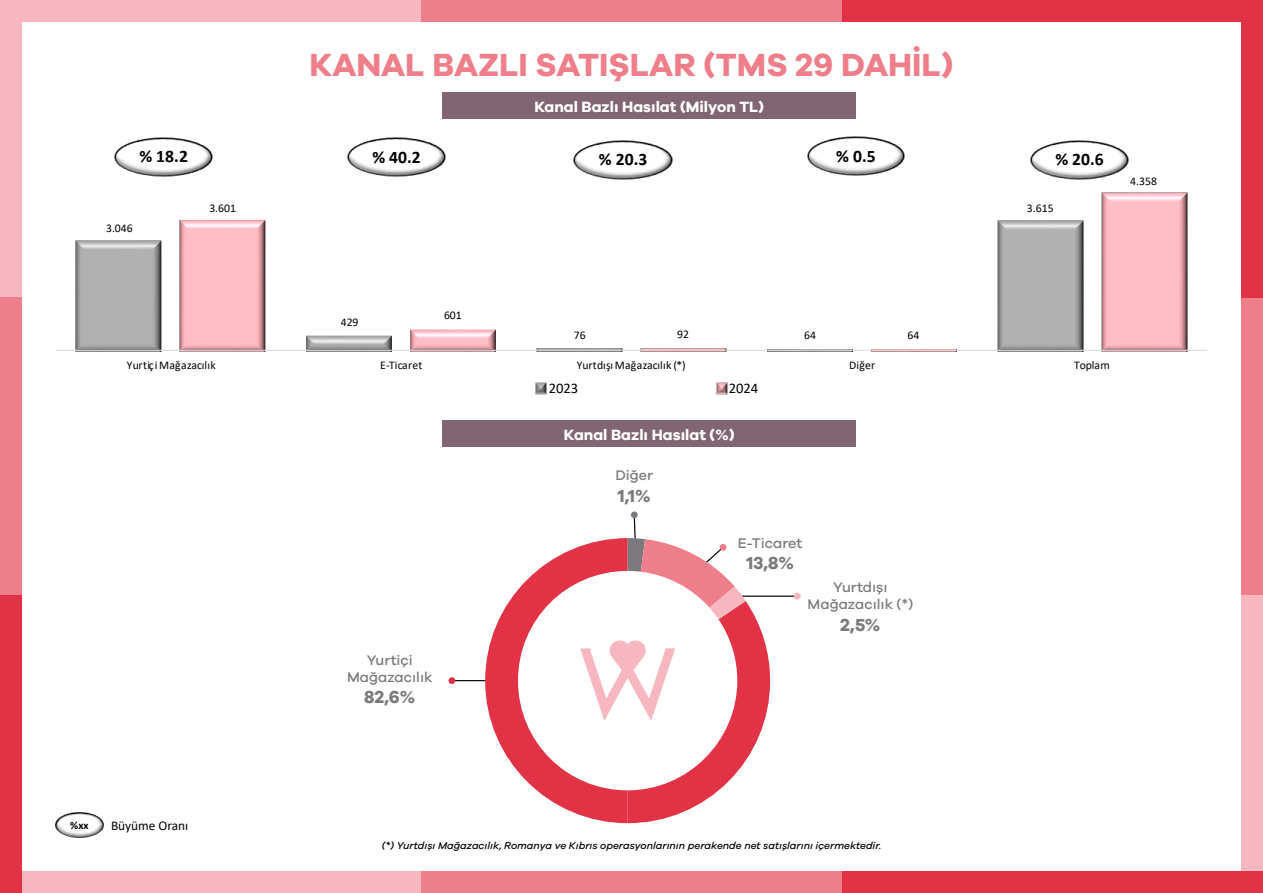
<style>
.page{position:relative;width:1263px;height:893px;background:#fff}
.page>*{position:absolute;margin:0;border:0;box-sizing:border-box;transform-origin:0 0}
.t1{font:700 33px "Galano Grotesque";color:#ef7e8b}
.t2{font:700 18px "Galano Grotesque";color:#7c797c}
.t3{font:700 17.55px "Calibri";letter-spacing:.005em;color:#000}
.t4{font:700 15.3px "Galano Grotesque";color:#fff}
.t5{font:14.7px "Calibri";letter-spacing:-.005em;color:#000}
.t6{font:500 14.4px/17.2px "Galano Grotesque";color:#7c797c;text-align:center}
.t7{font:13.35px "Calibri";letter-spacing:-.005em;color:#000}
.t8{font:11.7px "Calibri";letter-spacing:.015em;color:#000}
.t9{font:700 11.1px "Calibri";color:#000}
.t10{font:italic 500 10.2px "Galano Grotesque";color:#020203}
</style>
<div class="page">
<div style="left:442px;top:420px;width:414px;height:26px;background:#816573"></div>
<div style="left:442px;top:93px;width:414px;height:26px;background:#816573"></div>
<div style="left:0;top:0;width:421px;height:21px;background:#f6b7c1"></div>
<div style="left:0;top:872px;width:421px;height:21px;background:#f6b7c1"></div>
<div style="left:0;top:0;width:21px;height:298px;background:#f6b7c1"></div>
<div style="left:1242px;top:595px;width:21px;height:298px;background:#f6b7c1"></div>
<div style="left:421px;top:0;width:421px;height:21px;background:#ef7e8b"></div>
<div style="left:421px;top:872px;width:421px;height:21px;background:#ef7e8b"></div>
<div style="left:0;top:298px;width:21px;height:297px;background:#ef7e8b"></div>
<div style="left:1242px;top:298px;width:21px;height:297px;background:#ef7e8b"></div>
<div style="left:842px;top:0;width:421px;height:21px;background:#e13246"></div>
<div style="left:842px;top:872px;width:421px;height:21px;background:#e13246"></div>
<div style="left:0;top:595px;width:21px;height:298px;background:#e13246"></div>
<div style="left:1242px;top:0;width:21px;height:298px;background:#e13246"></div>
<img style="left:55px;top:812px;width:49px;height:26px">
<hr style="left:452px;top:680px;width:39px;height:1px;background:#020203">
<svg style="left:448px;top:677px;width:8px;height:7px"></svg>
<hr style="left:733px;top:596px;width:64px;height:1px;background:#020203">
<svg style="left:793px;top:592px;width:8px;height:8px"></svg>
<svg style="left:485px;top:511px;width:285px;height:312px"></svg>
<img style="left:75px;top:240px;width:87px;height:110px">
<img style="left:179px;top:192px;width:1009px;height:158px">
<hr style="left:56px;top:350px;width:1151px;height:1px;background:#d9d9d9">
<svg style="left:535px;top:382px;width:12px;height:13px"></svg>
<svg style="left:716px;top:382px;width:12px;height:13px"></svg>
<img style="left:114px;top:137px;width:99px;height:40px">
<img style="left:347px;top:137px;width:99px;height:40px">
<img style="left:807px;top:136px;width:98px;height:40px">
<img style="left:1030px;top:140px;width:99px;height:40px">
<img style="left:573px;top:140px;width:100px;height:40px">
<h1 class="t1" style="left:310px;top:45px;width:645px">KANAL BAZLI SATIŞLAR (TMS 29 DAHİL)</h1>
<h3 class="t4" style="left:534px;top:97px;width:231px">Kanal Bazlı Hasılat (Milyon TL)</h3>
<h3 class="t3" style="left:139px;top:144px;width:50px">% 18.2</h3>
<h3 class="t3" style="left:372px;top:145px;width:50px">% 40.2</h3>
<h3 class="t3" style="left:599px;top:147px;width:50px">% 20.3</h3>
<h3 class="t3" style="left:836px;top:144px;width:41px">% 0.5</h3>
<h3 class="t3" style="left:1055px;top:147px;width:50px">% 20.6</h3>
<p class="t8" style="left:106px;top:220px;width:28px">3.046</p>
<p class="t8" style="left:209px;top:200px;width:28px">3.601</p>
<p class="t8" style="left:1027px;top:200px;width:28px">3.615</p>
<p class="t8" style="left:1130px;top:173px;width:28px">4.358</p>
<p class="t8" style="left:341px;top:314px;width:19px">429</p>
<p class="t8" style="left:444px;top:307px;width:19px">601</p>
<p class="t8" style="left:677px;top:326px;width:13px">92</p>
<p class="t8" style="left:907px;top:326px;width:13px">64</p>
<p class="t8" style="left:574px;top:327px;width:13px">76</p>
<p class="t8" style="left:804px;top:327px;width:13px">64</p>
<p class="t8" style="left:127px;top:357px;width:90px">Yurtiçi Mağazacılık</p>
<p class="t8" style="left:380px;top:357px;width:44px">E-Ticaret</p>
<p class="t8" style="left:577px;top:357px;width:111px">Yurtdışı Mağazacılık (*)</p>
<p class="t8" style="left:849px;top:357px;width:28px">Diğer</p>
<p class="t8" style="left:1074px;top:357px;width:37px">Toplam</p>
<p class="t5" style="left:549px;top:378px;width:31px">2023</p>
<p class="t5" style="left:729px;top:378px;width:31px">2024</p>
<h3 class="t4" style="left:564px;top:425px;width:172px">Kanal Bazlı Hasılat (%)</h3>
<p class="t6" style="left:615px;top:466px;width:39px">Diğer</p>
<p class="t6" style="left:347px;top:651px;width:87px">Yurtiçi<br>Mağazacılık</p>
<h2 class="t2" style="left:364px;top:686px;width:53px">82,6%</h2>
<h2 class="t2" style="left:618px;top:484px;width:35px">1,1%</h2>
<p class="t6" style="left:738px;top:534px;width:66px">E-Ticaret</p>
<h2 class="t2" style="left:746px;top:552px;width:49px">13,8%</h2>
<p class="t6" style="left:808px;top:578px;width:107px">Yurtdışı<br>Mağazacılık (*)</p>
<h2 class="t2" style="left:840px;top:613px;width:42px">2,5%</h2>
<p class="t9" style="left:70px;top:817px;width:20px">%xx</p>
<p class="t7" style="left:111px;top:816px;width:79px">Büyüme Oranı</p>
<p class="t10" style="left:382px;top:839px;width:501px">(*) Yurtdışı Mağazacılık, Romanya ve Kıbrıs operasyonlarının perakende net satışlarını içermektedir.</p>
</div>
